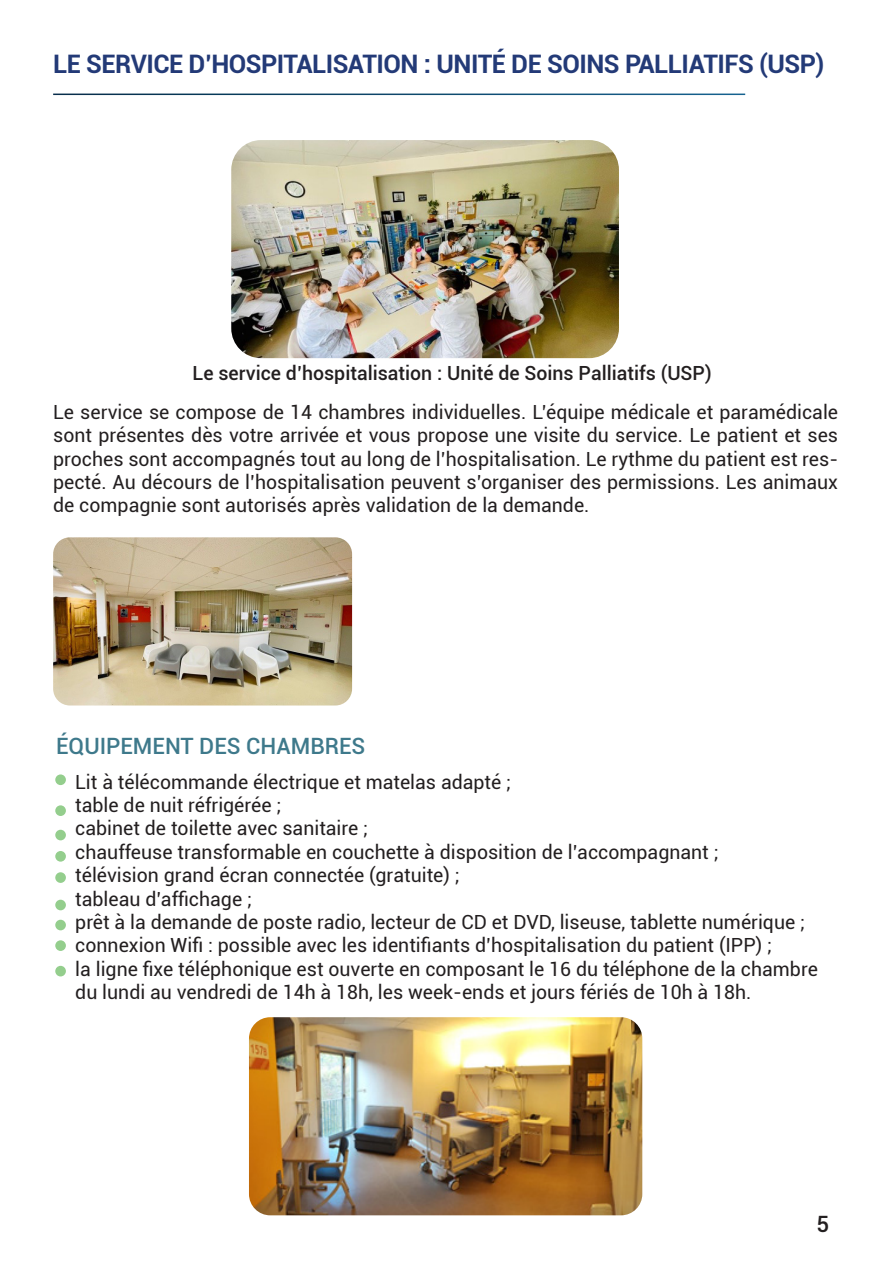
<style>
.page{position:relative;width:893px;height:1263px;background:#fff}
.page>*{position:absolute;margin:0;border:0;box-sizing:border-box;transform-origin:0 0}
.Entête{font:700 25.5px "Roboto";letter-spacing:-.02em;color:#233a77}
.Sous_Titre{font:500 22.5px "Roboto";color:#3e798b}
.t1{font:500 22.5px "Roboto";color:#231f20}
.t2{font:19.5px/23.4px "Roboto";color:#231f20;text-align:justify}
.t3{font:500 19.5px "Roboto";color:#231f20}
</style>
<div class="page">
<div style="left:55px;top:774px;width:11px;height:11px;background:#94ce8d;border-radius:50%"></div>
<div style="left:55px;top:805px;width:11px;height:11px;background:#94ce8d;border-radius:50%"></div>
<div style="left:55px;top:830px;width:11px;height:10px;background:#94ce8d;border-radius:50%"></div>
<div style="left:55px;top:851px;width:11px;height:11px;background:#94ce8d;border-radius:50%"></div>
<div style="left:55px;top:872px;width:11px;height:11px;background:#94ce8d;border-radius:50%"></div>
<div style="left:55px;top:900px;width:11px;height:10px;background:#94ce8d;border-radius:50%"></div>
<div style="left:55px;top:920px;width:11px;height:10px;background:#94ce8d;border-radius:50%"></div>
<div style="left:55px;top:940px;width:11px;height:11px;background:#94ce8d;border-radius:50%"></div>
<div style="left:55px;top:966px;width:11px;height:10px;background:#94ce8d;border-radius:50%"></div>
<img style="left:231px;top:140px;width:388px;height:218px">
<img style="left:53px;top:537px;width:299px;height:168px">
<img style="left:249px;top:1017px;width:393px;height:198px">
<p class="Entête" style="left:53px;top:46px;width:773px">LE SERVICE D’HOSPITALISATION : UNITÉ DE SOINS PALLIATIFS (USP)</p>
<p class="t3" style="left:193px;top:359px;width:521px">Le service d’hospitalisation : Unité de Soins Palliatifs (USP)</p>
<p class="t2" style="left:53px;top:399px;width:786px">Le service se compose de 14 chambres individuelles. L’équipe médicale et paramédicale sont présentes dès votre arrivée et vous propose une visite du service. Le patient et ses proches sont accompagnés tout au long de l’hospitalisation. Le rythme du patient est res&shy;pecté. Au décours de l’hospitalisation peuvent s’organiser des permissions. Les animaux de compagnie sont autorisés après validation de la demande.</p>
<p class="Sous_Titre" style="left:56px;top:730px;width:311px">ÉQUIPEMENT DES CHAMBRES</p>
<p class="t2" style="left:75px;top:769px;width:437px">Lit à télécommande électrique et matelas adapté ;</p>
<p class="t2" style="left:75px;top:793px;width:208px">table de nuit réfrigérée ;</p>
<p class="t2" style="left:75px;top:816px;width:294px">cabinet de toilette avec sanitaire ;</p>
<p class="t2" style="left:75px;top:839px;width:645px">chauffeuse transformable en couchette à disposition de l’accompagnant ;</p>
<p class="t2" style="left:75px;top:863px;width:386px">télévision grand écran connectée (gratuite) ;</p>
<p class="t2" style="left:75px;top:886px;width:178px">tableau d’affichage ;</p>
<p class="t2" style="left:75px;top:910px;width:731px">prêt à la demande de poste radio, lecteur de CD et DVD, liseuse, tablette numérique ;</p>
<p class="t2" style="left:75px;top:933px;width:698px">connexion Wifi : possible avec les identifiants d’hospitalisation du patient (IPP) ;</p>
<p class="t2" style="left:75px;top:956px;width:744px">la ligne fixe téléphonique est ouverte en composant le 16 du téléphone de la chambre du lundi au vendredi de 14h à 18h, les week-ends et jours fériés de 10h à 18h.</p>
<p class="t1" style="left:816px;top:1208px;width:14px">5</p>
</div>
